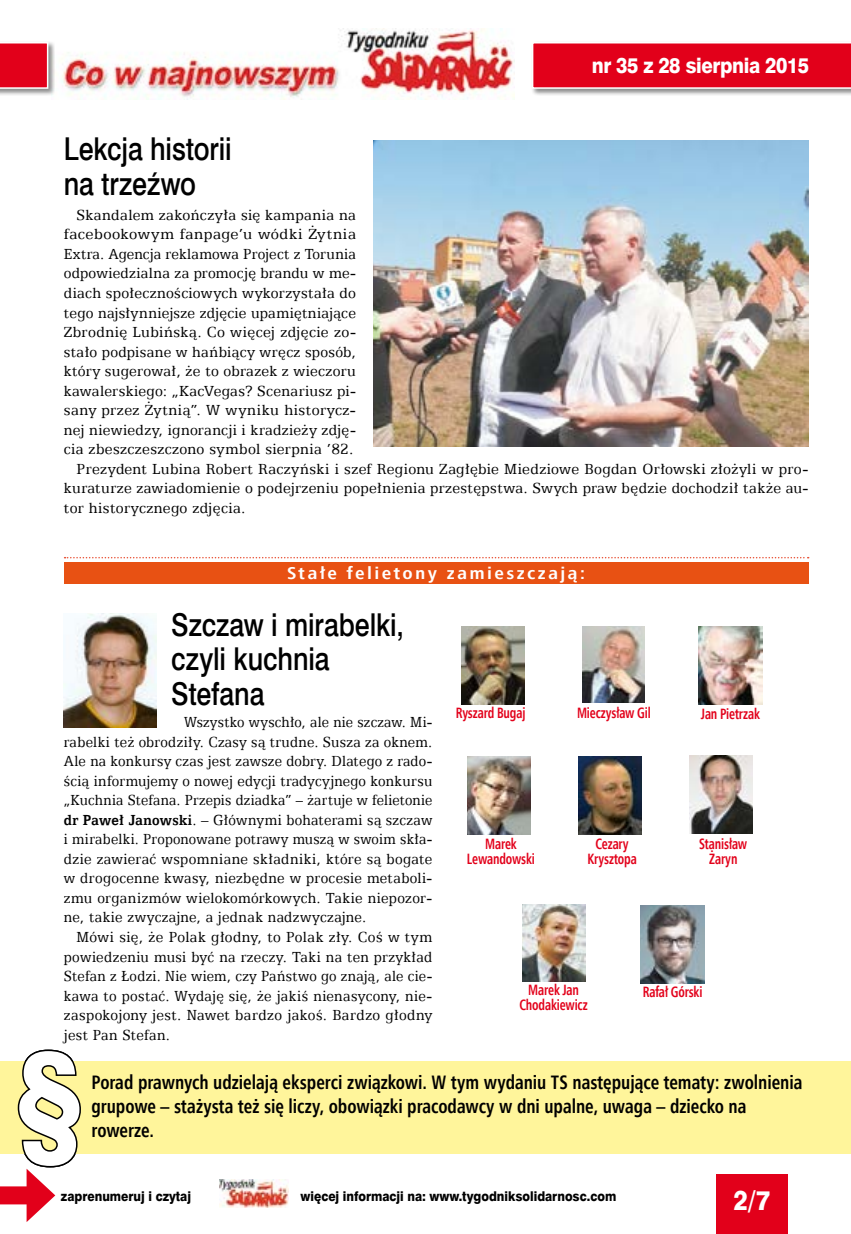
<style>
.page{position:relative;width:851px;height:1234px;background:#fff}
.page>*{position:absolute;margin:0;border:0;box-sizing:border-box;transform-origin:0 0}
.t1{font:31.5px/34.5px "Swis 721 Md EU";letter-spacing:-.005em;color:#000;scale:.85 1}
.t2{font:27px "Swis 721 Hv EU";color:#fff;scale:.9 1}
.t3{font:21.3px "Swis 721 Hv EU";letter-spacing:-.02em;color:#fff;scale:.9 1}
.t4{font:700 21px/24px "Humnst 777 Cn EU";letter-spacing:.01em;color:#000;scale:.83 1}
.t5{font:700 19.5px/24px "Humnst 777 Cn EU";color:#000;scale:.91 1}
.t6{font:700 17.1px "Humnst 777 Cn EU";letter-spacing:.12em;color:#fff;scale:1.16 1}
.t7{font:16.5px/19.5px "Egyptian 505 EU";letter-spacing:.02em;color:#000;text-align:justify;scale:.88 1}
.t8{font:16.5px/19.5px "Egyptian 505 EU";letter-spacing:.02em;color:#000;text-align:justify;scale:.93 1}
.t9{font:16.5px "Egyptian 505 EU";letter-spacing:.02em;color:#000;scale:.94 1}
.t10{font:16.5px "Egyptian 505 EU";letter-spacing:.02em;color:#000;scale:.95 1}
.t11{font:16.5px "Egyptian 505 EU";letter-spacing:.02em;color:#000;scale:.91 1}
.t12{font:16.5px "Egyptian 505 EU";letter-spacing:.02em;color:#000;scale:.96 1}
.t13{font:16.5px "Egyptian 505 EU";letter-spacing:.02em;color:#000}
.t14{font:700 15px/15px "Humnst 777 Cn EU";letter-spacing:-.01em;color:#e2001a;text-align:center;scale:.83 1}
.t15{font:13.5px "Swis 721 Hv EU";color:#000;scale:.9 1}
.s1{font-weight:700}
</style>
<div class="page">
<div style="left:716px;top:1174px;width:72px;height:59px;background:#e2001a"></div>
<img style="left:219px;top:1179px;width:70px;height:27px">
<div style="left:0;top:1186px;width:38px;height:18px;background:#e2001a"></div>
<div style="left:0;top:1060px;width:850px;height:92px;background:#fff59b"></div>
<svg style="left:17px;top:1049px;width:65px;height:172px"></svg>
<svg style="left:65px;top:557px;width:743px;height:1px"></svg>
<div style="left:64px;top:562px;width:744px;height:22px;background:#e85113"></div>
<img style="left:61px;top:28px;width:453px;height:72px">
<div style="left:531px;top:41px;width:319px;height:54px;background:#000;opacity:.45"></div>
<svg style="left:531px;top:42px;width:319px;height:47px;background:#e3122a"></svg>
<div style="left:0;top:41px;width:55px;height:54px;background:#000;opacity:.45"></div>
<svg style="left:0;top:42px;width:48px;height:47px;background:#e4162d"></svg>
<img style="left:698px;top:626px;width:64px;height:78px">
<img style="left:640px;top:905px;width:64px;height:78px">
<img style="left:64px;top:613px;width:92px;height:114px">
<img style="left:461px;top:626px;width:63px;height:78px">
<img style="left:689px;top:755px;width:63px;height:78px">
<img style="left:578px;top:756px;width:63px;height:78px">
<img style="left:467px;top:756px;width:63px;height:78px">
<img style="left:582px;top:626px;width:62px;height:76px">
<img style="left:522px;top:904px;width:63px;height:76px">
<img style="left:373px;top:140px;width:435px;height:306px">
<p class="t3" style="left:591px;top:52px;width:243px">nr 35 z 28 sierpnia 2015</p>
<h1 class="t1" style="left:64px;top:133px;width:199px">Lekcja historii na trzeźwo</h1>
<p class="t10" style="left:77px;top:205px;width:295px">Skandalem zakończyła się kampania na</p>
<p class="t13" style="left:64px;top:225px;width:293px">facebookowym fanpage’u wódki Żytnia</p>
<p class="t11" style="left:64px;top:244px;width:322px">Extra. Agencja reklamowa Project z Torunia</p>
<p class="t8" style="left:64px;top:263px;width:315px">odpowiedzialna za promocję brandu w me-</p>
<p class="t9" style="left:64px;top:283px;width:312px">diach społecznościowych wykorzystała do</p>
<p class="t8" style="left:64px;top:302px;width:315px">tego najsłynniejsze zdjęcie upamiętniające</p>
<p class="t10" style="left:64px;top:322px;width:309px">Zbrodnię Lubińską. Co więcej zdjęcie zo-</p>
<p class="t8" style="left:64px;top:341px;width:315px">stało podpisane w hańbiący wręcz sposób,</p>
<p class="t9" style="left:64px;top:361px;width:312px">który sugerował, że to obrazek z wieczoru</p>
<p class="t9" style="left:64px;top:381px;width:312px">kawalerskiego: „KacVegas? Scenariusz pi-</p>
<p class="t12" style="left:64px;top:400px;width:306px">sany przez Żytnią”. W wyniku historycz-</p>
<p class="t9" style="left:64px;top:420px;width:312px">nej niewiedzy, ignorancji i kradzieży zdję-</p>
<p class="t10" style="left:64px;top:439px;width:306px">cia zbeszczeszczono symbol sierpnia ’82.</p>
<p class="t10" style="left:77px;top:459px;width:771px">Prezydent Lubina Robert Raczyński i szef Regionu Zagłębie Miedziowe Bogdan Orłowski złożyli w pro-</p>
<p class="t9" style="left:64px;top:478px;width:793px">kuraturze zawiadomienie o podejrzeniu popełnienia przestępstwa. Swych praw będzie dochodził także au-</p>
<p class="t10" style="left:64px;top:498px;width:193px">tor historycznego zdjęcia.</p>
<p class="t6" style="left:287px;top:562px;width:258px">Stałe felietony zamieszczają:</p>
<h1 class="t1" style="left:171px;top:609px;width:275px">Szczaw i mirabelki, czyli kuchnia<br>Stefana</h1>
<p class="t7" style="left:64px;top:712px;width:420px;text-indent:120px">Wszystko wyschło, ale nie szczaw. Mi&shy;rabelki też obrodziły. Czasy są trudne. Susza za oknem.<br>Ale na konkursy czas jest zawsze dobry. Dlatego z rado&shy;ścią informujemy o nowej edycji tradycyjnego konkursu „Kuchnia Stefana. Przepis dziadka” – żartuje w felietonie <span class="s1">dr Paweł Janowski</span>. – Głównymi bohaterami są szczaw i mirabelki. Proponowane potrawy muszą w swoim skła&shy;dzie zawierać wspomniane składniki, które są bogate w drogocenne kwasy, niezbędne w procesie metaboli&shy;zmu organizmów wielokomórkowych. Takie niepozor&shy;ne, takie zwyczajne, a jednak nadzwyczajne.</p>
<p class="t8" style="left:64px;top:926px;width:398px;text-indent:13px">Mówi się, że Polak głodny, to Polak zły. Coś w tym powiedzeniu musi być na rzeczy. Taki na ten przykład Stefan z Łodzi. Nie wiem, czy Państwo go znają, ale cie&shy;kawa to postać. Wydaję się, że jakiś nienasycony, nie&shy;zaspokojony jest. Nawet bardzo jakoś. Bardzo głodny jest Pan Stefan.</p>
<p class="t5" style="left:91px;top:1069px;width:782px">Porad prawnych udzielają eksperci związkowi. W tym wydaniu TS następujące tematy: zwolnienia grupowe – stażysta też się liczy, obowiązki pracodawcy w dni upalne, uwaga – dziecko na rowerze.</p>
<p class="t14" style="left:455px;top:704px;width:85px">Ryszard Bugaj</p>
<p class="t14" style="left:577px;top:704px;width:90px">Mieczysław Gil</p>
<p class="t14" style="left:700px;top:705px;width:72px">Jan Pietrzak</p>
<p class="t14" style="left:467px;top:835px;width:83px">Marek<br>Lewandowski</p>
<p class="t14" style="left:699px;top:835px;width:59px">Stanisław<br>Żaryn</p>
<p class="t14" style="left:587px;top:835px;width:61px">Cezary<br>Krysztopa</p>
<p class="t14" style="left:519px;top:981px;width:84px">Marek Jan<br>Chodakiewicz</p>
<p class="t14" style="left:642px;top:984px;width:73px">Rafał Górski</p>
<p class="t4" style="left:96px;top:1069px;width:761px">Porad prawnych udzielają eksperci związkowi. W tym wydaniu TS następujące tematy: międzyzakładowa komisja koordynacyjna (MKK), prawo do zasiłku przedemerytalnego</p>
<p class="t15" style="left:61px;top:1187px;width:146px">zaprenumeruj i czytaj</p>
<p class="t15" style="left:300px;top:1187px;width:352px">więcej informacji na: www.tygodniksolidarnosc.com</p>
<h2 class="t2" style="left:733px;top:1183px;width:42px">2/7</h2>
</div>
